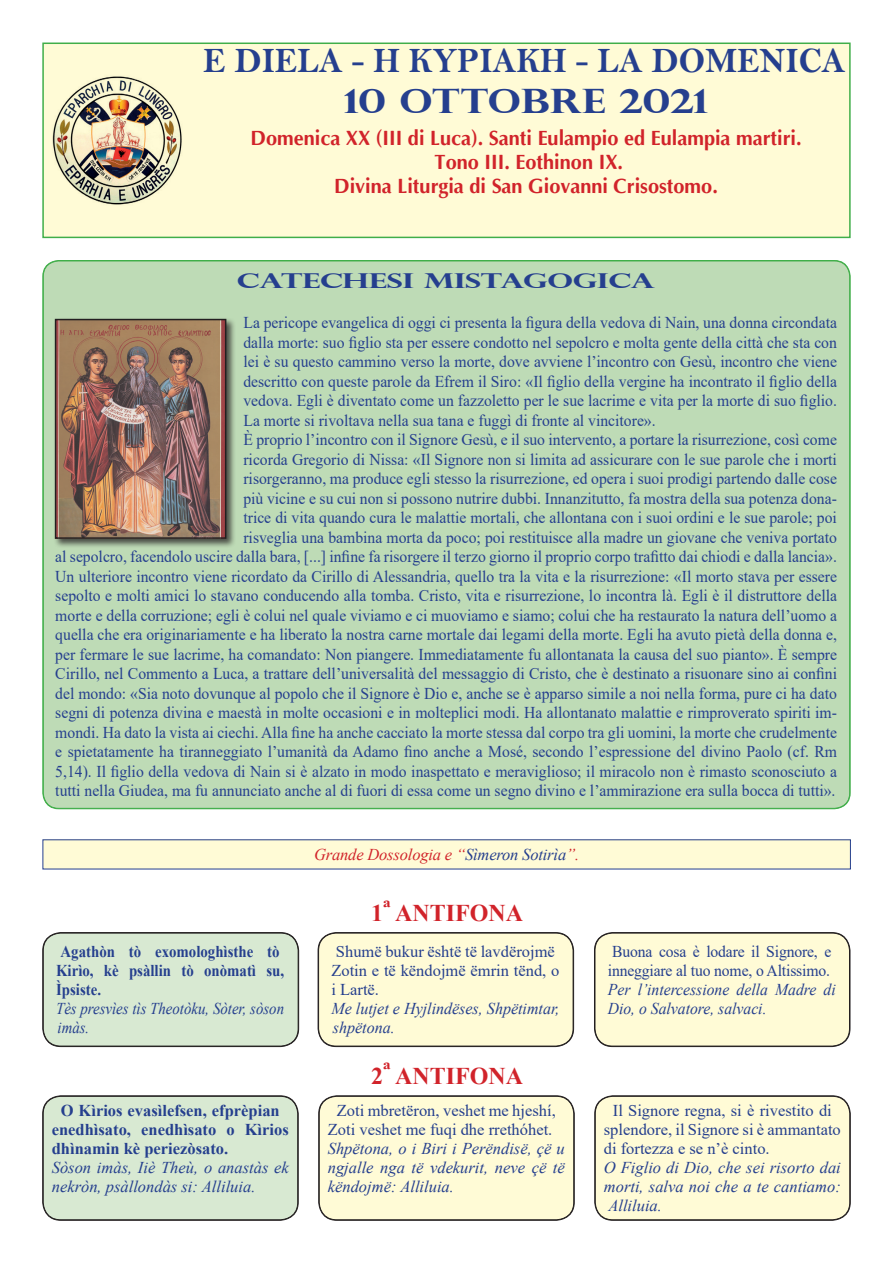
<style>
.page{position:relative;width:893px;height:1263px;background:#fff}
.page>*{position:absolute;margin:0;border:0;box-sizing:border-box;transform-origin:0 0}
.t1{font:36px "Bell MT Bold";color:#253f8e;scale:.95 1}
.t2{font:700 33.6px "Perpetua Titling";color:#253f8e;scale:1.2 1}
.t3{font:700 24px "Times New Roman";color:#d1232a}
.t4{font:700 21px/24.2px "Optima";color:#d1232a;text-align:center;scale:.95 1}
.t5{font:700 20.55px "Perpetua Titling";letter-spacing:-.01em;color:#253f8e;scale:1.52 1}
.t6{font:16.5px/18.9px "Times New Roman";color:#253f8e;scale:.95 1}
.t7{font:italic 16.5px/18.9px "Times New Roman";color:#253f8e}
.t8{font:16.5px/19px "Times New Roman";color:#253f8e}
.t9{font:700 16.5px/18.9px "Times New Roman";color:#253f8e}
.t10{font:700 16.5px/19px "Times New Roman";color:#253f8e;scale:.9 1}
.t11{font:italic 16.5px/18.9px "Times New Roman";color:#253f8e;scale:.95 1}
.t12{font:italic 16.5px/18.9px "Times New Roman";color:#253f8e;scale:.9 1}
.t13{font:italic 16.5px "Times New Roman";letter-spacing:-.01em;color:#d1232a}
.s1{color:#253f8e}
</style>
<div class="page">
<div style="left:42px;top:43px;width:809px;height:195px;background:#fffbd6;border:2px solid #40ae49"></div>
<img style="left:52px;top:76px;width:130px;height:129px">
<div style="left:43px;top:261px;width:807px;height:547px;background:#bedbb6;border-radius:16px"></div>
<div style="left:53px;top:317px;width:183px;height:231px;background:#231f20;opacity:.75"></div>
<img style="left:58px;top:322px;width:165px;height:214px">
<div style="left:55px;top:319px;width:171px;height:220px;border:2px solid #231f20"></div>
<div style="left:43px;top:933px;width:255px;height:113px;background:#d8e9d2;border-radius:18px"></div>
<div style="left:43px;top:933px;width:255px;height:113px;border:1px solid #231f20;border-radius:18px"></div>
<div style="left:318px;top:933px;width:255px;height:113px;background:#fffbd6;border-radius:18px"></div>
<div style="left:318px;top:933px;width:255px;height:113px;border:1px solid #231f20;border-radius:18px"></div>
<div style="left:595px;top:933px;width:255px;height:113px;background:#fffbd6;border-radius:18px"></div>
<div style="left:594px;top:932px;width:256px;height:115px;border:1px solid #231f20;border-radius:18px"></div>
<div style="left:595px;top:933px;width:254px;height:113px;border:1px solid #231f20;border-radius:18px"></div>
<div style="left:43px;top:1096px;width:255px;height:124px;background:#d8e9d2;border-radius:18px"></div>
<div style="left:43px;top:1096px;width:255px;height:124px;border:1px solid #231f20;border-radius:18px"></div>
<div style="left:319px;top:1096px;width:255px;height:124px;background:#fffbd6;border-radius:18px"></div>
<div style="left:319px;top:1096px;width:255px;height:124px;border:1px solid #231f20;border-radius:18px"></div>
<div style="left:595px;top:1096px;width:255px;height:124px;background:#fffbd6;border-radius:18px"></div>
<div style="left:595px;top:1096px;width:255px;height:124px;border:1px solid #231f20;border-radius:18px"></div>
<div style="left:43px;top:840px;width:807px;height:29px;background:#fffbd6"></div>
<h1 class="t1" style="left:203px;top:39px;width:678px">E DIELA - H KYPIAKH - LA DOMENICA</h1>
<h2 class="t2" style="left:344px;top:80px;width:304px">10 OTTOBRE 2021</h2>
<p class="t4" style="left:251px;top:126px;width:581px">Domenica XX (III di Luca). Santi Eulampio ed Eulampia martiri.<br>Tono III. Eothinon IX.<br>Divina Liturgia di San Giovanni Crisostomo.</p>
<p class="t5" style="left:237px;top:268px;width:277px">CATECHESI MISTAGOGICA</p>
<p class="t6" style="left:243px;top:313px;width:626px">La pericope evangelica di oggi ci presenta la figura della vedova di Nain, una donna circondata</p>
<p class="t6" style="left:243px;top:332px;width:626px">dalla morte: suo figlio sta per essere condotto nel sepolcro e molta gente della città che sta con</p>
<p class="t6" style="left:243px;top:352px;width:626px">lei è su questo cammino verso la morte, dove avviene l’incontro con Gesù, incontro che viene</p>
<p class="t6" style="left:243px;top:371px;width:626px">descritto con queste parole da Efrem il Siro: «Il figlio della vergine ha incontrato il figlio della</p>
<p class="t6" style="left:243px;top:391px;width:626px">vedova. Egli è diventato come un fazzoletto per le sue lacrime e vita per la morte di suo figlio.</p>
<p class="t6" style="left:243px;top:410px;width:435px">La morte si rivoltava nella sua tana e fuggì di fronte al vincitore».</p>
<p class="t6" style="left:243px;top:430px;width:626px">È proprio l’incontro con il Signore Gesù, e il suo intervento, a portare la risurrezione, così come</p>
<p class="t6" style="left:243px;top:449px;width:626px">ricorda Gregorio di Nissa: «Il Signore non si limita ad assicurare con le sue parole che i morti</p>
<p class="t6" style="left:243px;top:469px;width:626px">risorgeranno, ma produce egli stesso la risurrezione, ed opera i suoi prodigi partendo dalle cose</p>
<p class="t6" style="left:243px;top:488px;width:626px">più vicine e su cui non si possono nutrire dubbi. Innanzitutto, fa mostra della sua potenza dona-</p>
<p class="t6" style="left:243px;top:508px;width:626px">trice di vita quando cura le malattie mortali, che allontana con i suoi ordini e le sue parole; poi</p>
<p class="t6" style="left:243px;top:527px;width:626px">risveglia una bambina morta da poco; poi restituisce alla madre un giovane che veniva portato</p>
<p class="t6" style="left:55px;top:547px;width:824px">al sepolcro, facendolo uscire dalla bara, [...] infine fa risorgere il terzo giorno il proprio corpo trafitto dai chiodi e dalla lancia».</p>
<p class="t6" style="left:55px;top:566px;width:824px">Un ulteriore incontro viene ricordato da Cirillo di Alessandria, quello tra la vita e la risurrezione: «Il morto stava per essere</p>
<p class="t6" style="left:55px;top:586px;width:824px">sepolto e molti amici lo stavano conducendo alla tomba. Cristo, vita e risurrezione, lo incontra là. Egli è il distruttore della</p>
<p class="t6" style="left:55px;top:605px;width:824px">morte e della corruzione; egli è colui nel quale viviamo e ci muoviamo e siamo; colui che ha restaurato la natura dell’uomo a</p>
<p class="t6" style="left:55px;top:625px;width:824px">quella che era originariamente e ha liberato la nostra carne mortale dai legami della morte. Egli ha avuto pietà della donna e,</p>
<p class="t6" style="left:55px;top:644px;width:824px">per fermare le sue lacrime, ha comandato: Non piangere. Immediatamente fu allontanata la causa del suo pianto». È sempre</p>
<p class="t6" style="left:55px;top:664px;width:824px">Cirillo, nel Commento a Luca, a trattare dell’universalità del messaggio di Cristo, che è destinato a risuonare sino ai confini</p>
<p class="t6" style="left:55px;top:683px;width:824px">del mondo: «Sia noto dovunque al popolo che il Signore è Dio e, anche se è apparso simile a noi nella forma, pure ci ha dato</p>
<p class="t6" style="left:55px;top:703px;width:824px">segni di potenza divina e maestà in molte occasioni e in molteplici modi. Ha allontanato malattie e rimproverato spiriti im-</p>
<p class="t6" style="left:55px;top:722px;width:824px">mondi. Ha dato la vista ai ciechi. Alla fine ha anche cacciato la morte stessa dal corpo tra gli uomini, la morte che crudelmente</p>
<p class="t6" style="left:55px;top:742px;width:824px">e spietatamente ha tiranneggiato l’umanità da Adamo fino anche a Mosé, secondo l’espressione del divino Paolo (cf. Rm</p>
<p class="t6" style="left:55px;top:761px;width:824px">5,14). Il figlio della vedova di Nain si è alzato in modo inaspettato e meraviglioso; il miracolo non è rimasto sconosciuto a</p>
<p class="t6" style="left:55px;top:781px;width:823px">tutti nella Giudea, ma fu annunciato anche al di fuori di essa come un segno divino e l’ammirazione era sulla bocca di tutti».</p>
<p class="t13" style="left:314px;top:843px;width:267px">Grande Dossologia e “<span class="s1">Sìmeron Sotirìa</span>”.</p>
<p class="t10" style="left:56px;top:941px;width:255px">Agathòn tò exomologhìsthe tò<br>Kirìo, kè psàllin tò onòmatì su,<br>Ìpsiste.</p>
<p class="t12" style="left:56px;top:999px;width:255px">Tès presvìes tìs Theotòku, Sòter, sòson imàs.</p>
<p class="t9" style="left:52px;top:1100px;width:239px;text-indent:9px">O Kìrios evasìlefsen, efprèpian enedhìsato, enedhìsato o Kìrios dhìnamin kè periezòsato.</p>
<p class="t7" style="left:52px;top:1157px;width:239px">Sòson imàs, Iiè Theù, o anastàs ek nekròn, psàllondàs si: Alliluia.</p>
<h3 class="t3" style="left:371px;top:896px;width:153px">1ª ANTIFONA</h3>
<p class="t8" style="left:331px;top:942px;width:230px">Shumë bukur është të lavdërojmë<br>Zotin e të këndojmë ëmrin tënd, o i Lartë.</p>
<p class="t7" style="left:331px;top:999px;width:230px">Me lutjet e Hyjlindëses, Shpëtimtar, shpëtona.</p>
<h3 class="t3" style="left:371px;top:1058px;width:153px">2ª ANTIFONA</h3>
<p class="t8" style="left:328px;top:1101px;width:229px;text-align:center">Zoti mbretëron, veshet me hjeshí,<br>Zoti veshet me fuqi dhe rrethóhet.</p>
<p class="t7" style="left:328px;top:1139px;width:239px;text-align:justify">Shpëtona, o i Biri i Perëndisë, çë u ngjalle nga të vdekurit, neve çë të këndojmë: Alliluia.</p>
<p class="t6" style="left:608px;top:942px;width:237px">Buona cosa è lodare il Signore, e inneggiare al tuo nome, o Altissimo.</p>
<p class="t11" style="left:608px;top:980px;width:242px">Per l’intercessione della Madre di<br>Dio, o Salvatore, salvaci.</p>
<p class="t8" style="left:604px;top:1101px;width:239px;text-indent:9px">Il Signore regna, si è rivestito di splendore, il Signore si è ammantato di fortezza e se n’è cinto.</p>
<p class="t7" style="left:604px;top:1158px;width:239px;text-align:justify">O Figlio di Dio, che sei risorto dai morti, salva noi che a te cantiamo:<br>Alliluia.</p>
</div>
